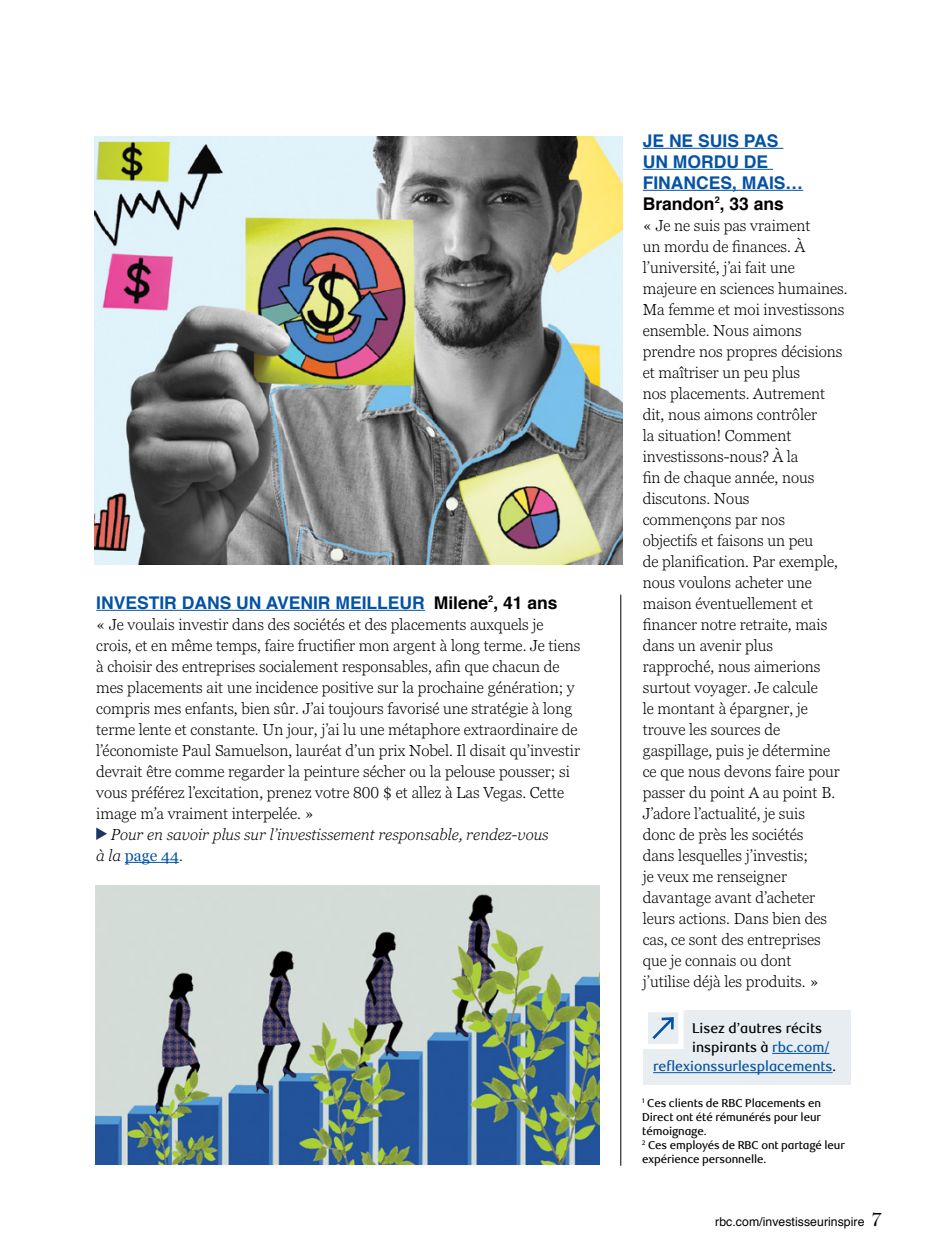
<style>
.page{position:relative;width:945px;height:1260px;background:#fff}
.page>*{position:absolute;margin:0;border:0;box-sizing:border-box;transform-origin:0 0}
.t1{font:700 17.5px/21px "Helvetica";color:#0453a3}
.t2{font:300 15.75px/21px "Georgia Pro";color:#000}
.t3{font:italic 300 15.75px "Georgia Pro";color:#000}
.t4{font:15.75px "Georgia";color:#0453a3}
.t5{font:500 14px "RBC Display";color:#000}
.t6{font:500 14px "RBC Display";color:#0453a3}
.t7{font:12.25px "Helvetica";letter-spacing:.005em;color:#000}
.t8{font:500 11.38px/14px "RBC Display";letter-spacing:-.01em;color:#000}
.s1{color:#000}
.s2{font-family:"Georgia Pro";font-weight:300;font-style:italic;color:#000}
.s3{color:#0453a3}
.s4{font-family:"Brunel Deck";font-size:18.9px}
</style>
<div class="page">
<hr style="left:643px;top:148px;width:140px;height:1px;background:#0453a3">
<hr style="left:643px;top:169px;width:130px;height:1px;background:#0453a3">
<hr style="left:643px;top:190px;width:160px;height:1px;background:#0453a3">
<hr style="left:620px;top:595px;width:1px;height:571px;background:#000">
<hr style="left:96px;top:610px;width:329px;height:1px;background:#0453a3">
<hr style="left:125px;top:862px;width:54px;height:1px;background:#0453a3">
<svg style="left:96px;top:828px;width:11px;height:12px"></svg>
<img style="left:94px;top:136px;width:528px;height:428px">
<img style="left:96px;top:886px;width:504px;height:278px">
<div style="left:643px;top:1010px;width:207px;height:75px;background:#e7edf0"></div>
<hr style="left:772px;top:1053px;width:57px;height:1px;background:#0453a3">
<hr style="left:653px;top:1072px;width:180px;height:1px;background:#0453a3">
<svg style="left:643px;top:1010px;width:41px;height:39px"></svg>
<p class="t1" style="left:96px;top:593px;width:463px">INVESTIR DANS UN AVENIR MEILLEUR <span class="s1">Milene</span><sup>2</sup><span class="s1">, 41 ans</span></p>
<p class="t2" style="left:96px;top:615px;width:486px">« Je voulais investir dans des sociétés et des placements auxquels je crois, et en même temps, faire fructifier mon argent à long terme. Je tiens à choisir des entreprises socialement responsables, afin que chacun de mes placements ait une incidence positive sur la prochaine génération; y compris mes enfants, bien sûr. J’ai toujours favorisé une stratégie à long terme lente et constante. Un jour, j’ai lu une métaphore extraordinaire de l’économiste Paul Samuelson, lauréat d’un prix Nobel. Il disait qu’investir devrait être comme regarder la peinture sécher ou la pelouse pousser; si vous préférez l’excitation, prenez votre 800 $ et allez à Las Vegas. Cette image m’a vraiment interpelée. »</p>
<p class="t3" style="left:111px;top:826px;width:439px">Pour en savoir plus sur l’investissement responsable, rendez-vous</p>
<p class="t4" style="left:96px;top:844px;width:88px"><span class="s2">à la</span> page 44<span class="s2">.</span></p>
<p class="t1" style="left:643px;top:131px;width:162px">JE NE SUIS PAS<br>UN MORDU DE<br>FINANCES, MAIS…<br><span class="s1">Brandon</span><sup>2</sup><span class="s1">, 33 ans</span></p>
<p class="t2" style="left:643px;top:216px;width:206px">« Je ne suis pas vraiment<br>un mordu de finances. À l’université, j’ai fait une majeure en sciences humaines.<br>Ma femme et moi investissons ensemble. Nous aimons prendre nos propres décisions et maîtriser un peu plus<br>nos placements. Autrement dit, nous aimons contrôler<br>la situation! Comment investissons-nous? À la<br>fin de chaque année, nous discutons. Nous<br>commençons par nos<br>objectifs et faisons un peu<br>de planification. Par exemple, nous voulons acheter une maison éventuellement et financer notre retraite, mais dans un avenir plus rapproché, nous aimerions surtout voyager. Je calcule<br>le montant à épargner, je trouve les sources de gaspillage, puis je détermine ce que nous devons faire pour passer du point A au point B.<br>J’adore l’actualité, je suis<br>donc de près les sociétés<br>dans lesquelles j’investis;<br>je veux me renseigner davantage avant d’acheter leurs actions. Dans bien des cas, ce sont des entreprises que je connais ou dont<br>j’utilise déjà les produits. »</p>
<p class="t5" style="left:692px;top:1020px;width:132px">Lisez d’autres récits</p>
<p class="t5" style="left:692px;top:1039px;width:139px">inspirants à <span class="s3">rbc.com/</span></p>
<p class="t6" style="left:653px;top:1058px;width:184px">reflexionssurlesplacements<span class="s1">.</span></p>
<p class="t8" style="left:642px;top:1097px;width:204px"><sup>1</sup> Ces clients de RBC Placements en<br>Direct ont été rémunérés pour leur témoignage.<br><sup>2</sup> Ces employés de RBC ont partagé leur expérience personnelle.</p>
<p class="t7" style="left:715px;top:1212px;width:168px">rbc.com/investisseurinspire <span class="s4">7</span></p>
</div>
